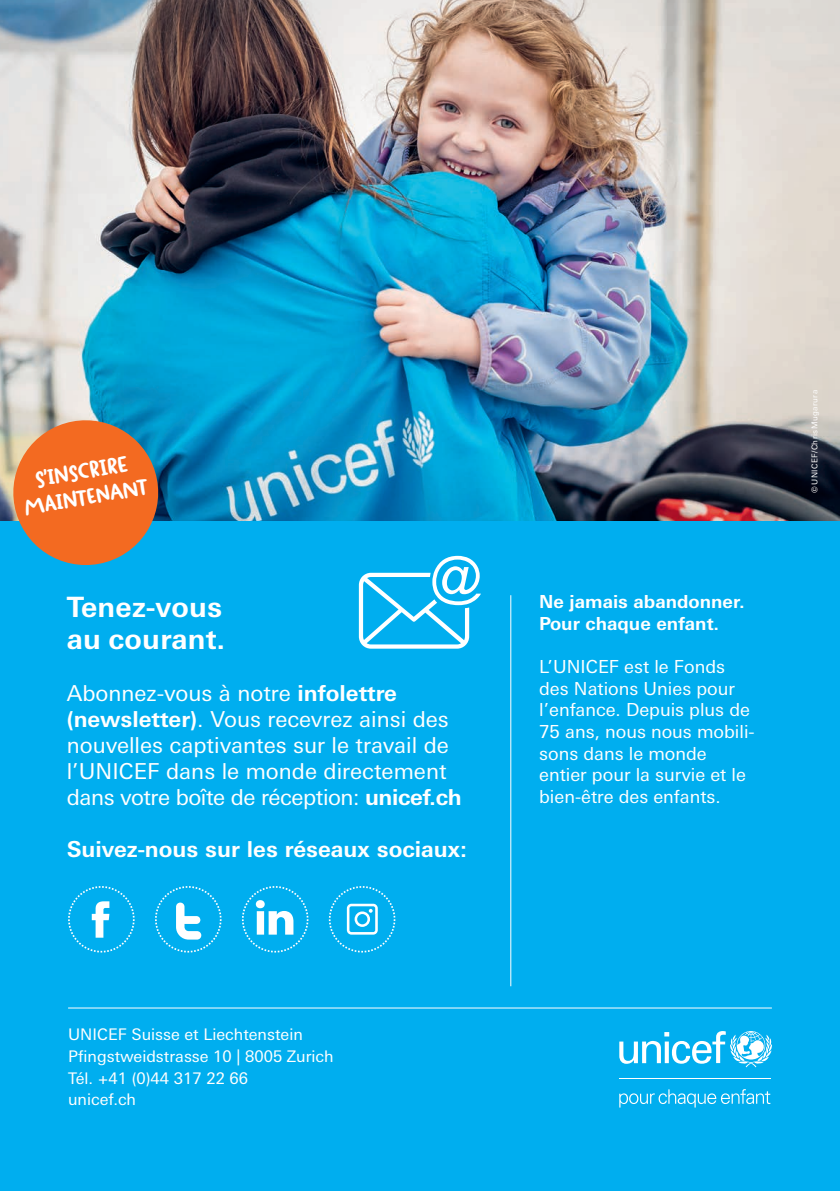
<style>
.page{position:relative;width:840px;height:1191px;background:#fff}
.page>*{position:absolute;margin:0;border:0;box-sizing:border-box;transform-origin:0 0}
.t1{font:700 28px/32px "Univers Next Pro";letter-spacing:.01em;color:#fff}
.t2{font:22px/26px "Univers Next Pro";color:#fff}
.t3{font:700 22px "Univers Next Pro";color:#fff}
.t4{font:700 22px/26px "Duffy Script";color:#fff;text-align:center}
.t5{font:18px/21.6px "Univers Next Pro";color:#fff}
.t6{font:700 18px/21.6px "Univers Next Pro";color:#fff}
.t7{font:16px/21.6px "Univers Next Pro";color:#fff}
.t8{font:8px "Univers Next Pro";letter-spacing:.05em;color:#fff}
.s1{font-weight:700}
</style>
<div class="page">
<img style="left:0;top:0;width:839px;height:522px">
<div style="left:0;top:522px;width:839px;height:669px;background:#00aeef"></div>
<hr style="left:510px;top:595px;width:1px;height:391px;background:#fff">
<svg style="left:68px;top:886px;width:66px;height:66px"></svg>
<svg style="left:155px;top:886px;width:66px;height:66px"></svg>
<svg style="left:242px;top:886px;width:66px;height:66px"></svg>
<svg style="left:329px;top:886px;width:66px;height:66px"></svg>
<svg style="left:358px;top:556px;width:122px;height:92px"></svg>
<svg style="left:3px;top:410px;width:165px;height:155px;background:#b57e5a"></svg>
<hr style="left:68px;top:1007px;width:703px;height:1px;background:#fff">
<svg style="left:619px;top:1031px;width:152px;height:36px"></svg>
<hr style="left:619px;top:1078px;width:151px;height:1px;background:#fff">
<svg style="left:619px;top:1089px;width:151px;height:18px"></svg>
<p class="t4" style="left:18px;top:470px;width:127px;rotate:-10deg">S’INSCRIRE<br>MAINTENANT</p>
<p class="t1" style="left:67px;top:590px;width:160px">Tenez-vous au courant.</p>
<p class="t2" style="left:67px;top:679px;width:396px">Abonnez-vous à notre <span class="s1">infolettre (newsletter)</span>. Vous recevrez ainsi des nouvelles captivantes sur le travail de l’UNICEF dans le monde directement dans votre boîte de réception: <span class="s1">unicef.ch</span></p>
<p class="t3" style="left:67px;top:835px;width:401px">Suivez-nous sur les réseaux sociaux:</p>
<p class="t7" style="left:68px;top:1024px;width:267px">UNICEF Suisse et Liechtenstein<br>Pfingstweidstrasse 10 | 8005 Zurich<br>Tél. +41 (0)44 317 22 66<br>unicef.ch</p>
<p class="t6" style="left:539px;top:591px;width:207px">Ne jamais abandonner.<br>Pour chaque enfant.</p>
<p class="t5" style="left:539px;top:656px;width:217px">L’UNICEF est le Fonds des Nations Unies pour l’enfance. Depuis plus de<br>75 ans, nous nous mobili&shy;sons dans le monde entier pour la survie et le bien-être des enfants.</p>
<p class="t8" style="left:809px;top:493px;width:105px;rotate:-90deg">© UNICEF/ChrisMugarura</p>
</div>
